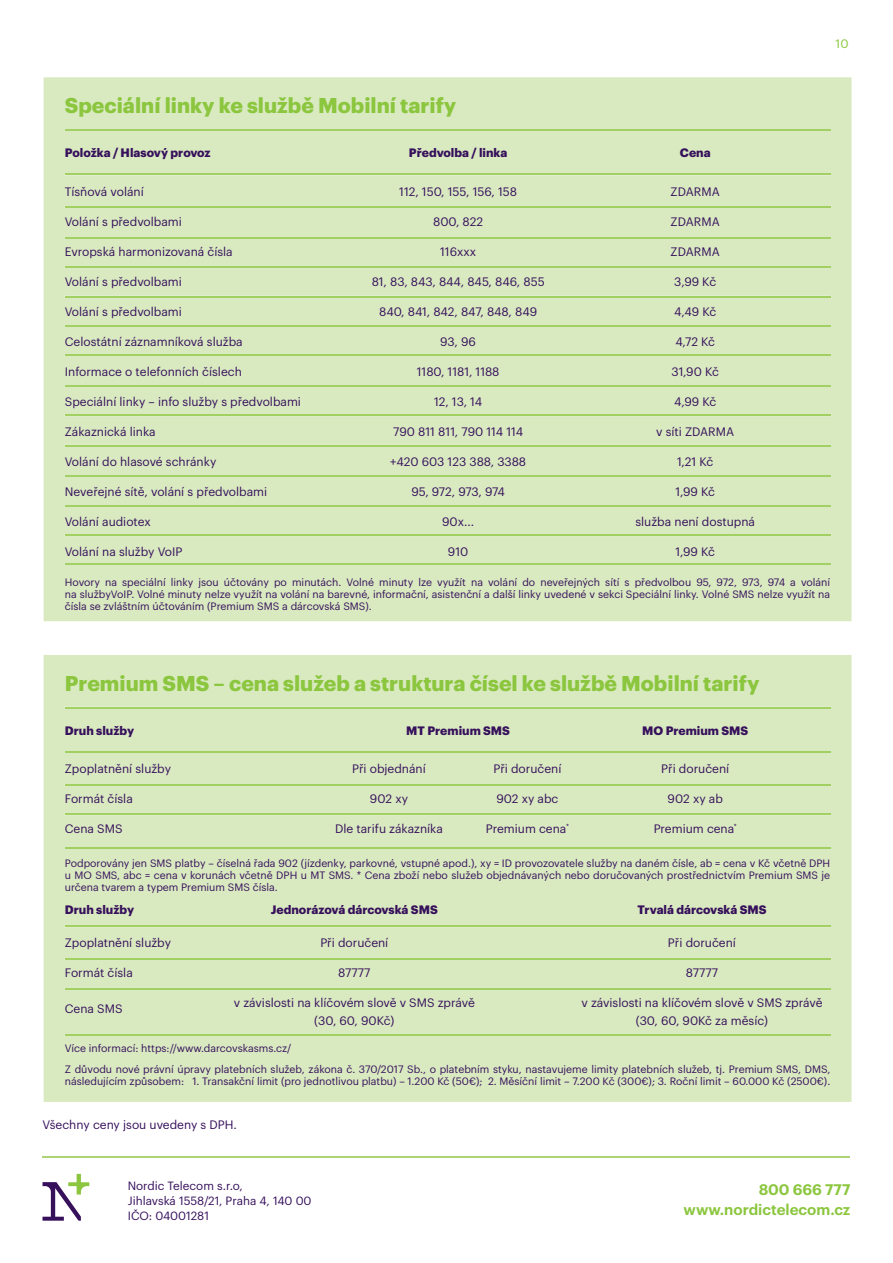
<style>
.page{position:relative;width:893px;height:1263px;background:#fff}
.page>*{position:absolute;margin:0;border:0;box-sizing:border-box;transform-origin:0 0}
.t1{font:700 21px "Graphik";color:#8bc63e}
.t2{font:600 15px "Graphik";color:#8bc63e}
.t3{font:12px "Graphik";color:#36105b}
.t4{font:700 12px "Graphik";color:#36105b}
.t5{font:12px "Graphik";letter-spacing:-.035em;color:#36105b}
.t6{font:12px "Graphik";color:#8bc63e}
.t7{font:11.7px/15px "Graphik";color:#36105b}
.t8{font:10.5px/12px "Graphik";color:#36105b;text-align:justify}
</style>
<div class="page">
<hr style="left:43px;top:1157px;width:807px;height:1px;background:#aed475">
<svg style="left:43px;top:1174px;width:46px;height:47px"></svg>
<div style="left:44px;top:655px;width:807px;height:447px;background:#d9eac1"></div>
<hr style="left:65px;top:707px;width:765px;height:1px;background:#a3d063">
<hr style="left:65px;top:751px;width:765px;height:2px;background:#a3d063">
<hr style="left:65px;top:784px;width:765px;height:2px;background:#a3d063">
<hr style="left:65px;top:814px;width:765px;height:1px;background:#a3d063">
<hr style="left:65px;top:847px;width:765px;height:2px;background:#a3d063">
<hr style="left:65px;top:926px;width:765px;height:1px;background:#a3d063">
<hr style="left:65px;top:958px;width:765px;height:2px;background:#a3d063">
<hr style="left:65px;top:988px;width:765px;height:1px;background:#a3d063">
<hr style="left:65px;top:1034px;width:765px;height:2px;background:#a3d063">
<div style="left:44px;top:77px;width:807px;height:544px;background:#d9eac1"></div>
<hr style="left:65px;top:129px;width:765px;height:2px;background:#a3d063">
<hr style="left:65px;top:174px;width:765px;height:1px;background:#a3d063">
<hr style="left:65px;top:206px;width:765px;height:2px;background:#a3d063">
<hr style="left:65px;top:237px;width:765px;height:2px;background:#a3d063">
<hr style="left:65px;top:267px;width:765px;height:1px;background:#a3d063">
<hr style="left:65px;top:296px;width:765px;height:1px;background:#a3d063">
<hr style="left:65px;top:325px;width:765px;height:1px;background:#a3d063">
<hr style="left:65px;top:354px;width:765px;height:2px;background:#a3d063">
<hr style="left:65px;top:385px;width:765px;height:2px;background:#a3d063">
<hr style="left:65px;top:415px;width:765px;height:1px;background:#a3d063">
<hr style="left:65px;top:445px;width:765px;height:1px;background:#a3d063">
<hr style="left:65px;top:475px;width:765px;height:2px;background:#a3d063">
<hr style="left:65px;top:505px;width:765px;height:2px;background:#a3d063">
<hr style="left:65px;top:534px;width:765px;height:2px;background:#a3d063">
<hr style="left:65px;top:563px;width:765px;height:2px;background:#a3d063">
<p class="t6" style="left:836px;top:35px;width:14px">10</p>
<h1 class="t1" style="left:65px;top:89px;width:393px">Speciální linky ke službě Mobilní tarify</h1>
<p class="t4" style="left:65px;top:143px;width:147px">Položka / Hlasový provoz</p>
<p class="t3" style="left:65px;top:182px;width:80px">Tísňová volání</p>
<p class="t3" style="left:65px;top:212px;width:119px">Volání s předvolbami</p>
<p class="t3" style="left:65px;top:242px;width:169px">Evropská harmonizovaná čísla</p>
<p class="t3" style="left:65px;top:272px;width:119px">Volání s předvolbami</p>
<p class="t3" style="left:65px;top:302px;width:119px">Volání s předvolbami</p>
<p class="t3" style="left:65px;top:332px;width:179px">Celostátní záznamníková služba</p>
<p class="t3" style="left:65px;top:362px;width:179px">Informace o telefonních číslech</p>
<p class="t3" style="left:65px;top:392px;width:238px">Speciální linky – info služby s předvolbami</p>
<p class="t3" style="left:65px;top:422px;width:92px">Zákaznická linka</p>
<p class="t3" style="left:65px;top:452px;width:153px">Volání do hlasové schránky</p>
<p class="t3" style="left:65px;top:482px;width:204px">Neveřejné sítě, volání s předvolbami</p>
<p class="t3" style="left:65px;top:512px;width:88px">Volání audiotex</p>
<p class="t3" style="left:65px;top:542px;width:119px">Volání na služby VoIP</p>
<p class="t4" style="left:409px;top:143px;width:100px">Předvolba / linka</p>
<p class="t3" style="left:399px;top:182px;width:119px">112, 150, 155, 156, 158</p>
<p class="t3" style="left:433px;top:212px;width:51px">800, 822</p>
<p class="t3" style="left:440px;top:242px;width:38px">116xxx</p>
<p class="t3" style="left:372px;top:272px;width:175px">81, 83, 843, 844, 845, 846, 855</p>
<p class="t3" style="left:379px;top:302px;width:159px">840, 841, 842, 847, 848, 849</p>
<p class="t3" style="left:440px;top:332px;width:37px">93, 96</p>
<p class="t3" style="left:417px;top:362px;width:84px">1180, 1181, 1188</p>
<p class="t3" style="left:434px;top:392px;width:50px">12, 13, 14</p>
<p class="t3" style="left:393px;top:422px;width:131px">790 811 811, 790 114 114</p>
<p class="t3" style="left:390px;top:452px;width:138px">+420 603 123 388, 3388</p>
<p class="t5" style="left:411px;top:482px;width:95px">95, 972, 973, 974</p>
<p class="t3" style="left:442px;top:512px;width:34px">90x...</p>
<p class="t3" style="left:448px;top:542px;width:22px">910</p>
<p class="t4" style="left:680px;top:143px;width:32px">Cena</p>
<p class="t3" style="left:671px;top:182px;width:51px">ZDARMA</p>
<p class="t3" style="left:671px;top:212px;width:51px">ZDARMA</p>
<p class="t3" style="left:671px;top:242px;width:51px">ZDARMA</p>
<p class="t3" style="left:674px;top:272px;width:43px">3,99 Kč</p>
<p class="t3" style="left:674px;top:302px;width:44px">4,49 Kč</p>
<p class="t3" style="left:675px;top:332px;width:41px">4,72 Kč</p>
<p class="t3" style="left:671px;top:362px;width:49px">31,90 Kč</p>
<p class="t3" style="left:674px;top:392px;width:44px">4,99 Kč</p>
<p class="t3" style="left:656px;top:422px;width:80px">v síti ZDARMA</p>
<p class="t3" style="left:677px;top:452px;width:38px">1,21 Kč</p>
<p class="t3" style="left:675px;top:482px;width:41px">1,99 Kč</p>
<p class="t3" style="left:635px;top:512px;width:121px">služba není dostupná</p>
<p class="t3" style="left:675px;top:542px;width:41px">1,99 Kč</p>
<p class="t8" style="left:65px;top:575px;width:767px">Hovory na speciální linky jsou účtovány po minutách. Volné minuty lze využít na volání do neveřejných sítí s předvolbou 95, 972, 973, 974 a volání na službyVoIP. Volné minuty nelze využít na volání na barevné, informační, asistenční a další linky uvedené v sekci Speciální linky. Volné SMS nelze využít na čísla se zvláštním účtováním (Premium SMS a dárcovská SMS).</p>
<h1 class="t1" style="left:65px;top:667px;width:696px">Premium SMS – cena služeb a struktura čísel ke službě Mobilní tarify</h1>
<p class="t4" style="left:65px;top:721px;width:71px">Druh služby</p>
<p class="t3" style="left:65px;top:760px;width:108px">Zpoplatnění služby</p>
<p class="t3" style="left:65px;top:790px;width:70px">Formát čísla</p>
<p class="t3" style="left:65px;top:820px;width:59px">Cena SMS</p>
<p class="t4" style="left:406px;top:721px;width:105px">MT Premium SMS</p>
<p class="t4" style="left:642px;top:721px;width:108px">MO Premium SMS</p>
<p class="t3" style="left:661px;top:760px;width:70px">Při doručení</p>
<p class="t3" style="left:668px;top:790px;width:57px">902 xy ab</p>
<p class="t3" style="left:654px;top:820px;width:85px">Premium cena<sup>*</sup></p>
<p class="t3" style="left:352px;top:760px;width:75px">Při objednání</p>
<p class="t3" style="left:370px;top:790px;width:40px">902 xy</p>
<p class="t3" style="left:335px;top:820px;width:109px">Dle tarifu zákazníka</p>
<p class="t3" style="left:493px;top:760px;width:70px">Při doručení</p>
<p class="t3" style="left:496px;top:790px;width:64px">902 xy abc</p>
<p class="t3" style="left:486px;top:820px;width:85px">Premium cena<sup>*</sup></p>
<p class="t8" style="left:65px;top:857px;width:767px">Podporovány jen SMS platby – číselná řada 902 (jízdenky, parkovné, vstupné apod.), xy = ID provozovatele služby na daném čísle, ab = cena v Kč včetně DPH u MO SMS, abc = cena v korunách včetně DPH u MT SMS. * Cena zboží nebo služeb objednávaných nebo doručovaných prostřednictvím Premium SMS je určena tvarem a typem Premium SMS čísla.</p>
<p class="t4" style="left:65px;top:900px;width:71px">Druh služby</p>
<p class="t4" style="left:271px;top:900px;width:168px">Jednorázová dárcovská SMS</p>
<p class="t4" style="left:637px;top:900px;width:130px">Trvalá dárcovská SMS</p>
<p class="t3" style="left:65px;top:934px;width:108px">Zpoplatnění služby</p>
<p class="t3" style="left:65px;top:964px;width:70px">Formát čísla</p>
<p class="t3" style="left:65px;top:1000px;width:59px">Cena SMS</p>
<p class="t3" style="left:320px;top:934px;width:70px">Při doručení</p>
<p class="t3" style="left:338px;top:964px;width:34px">87777</p>
<p class="t3" style="left:234px;top:994px;width:243px">v závislosti na klíčovém slově v SMS zprávě</p>
<p class="t3" style="left:668px;top:934px;width:70px">Při doručení</p>
<p class="t3" style="left:686px;top:964px;width:34px">87777</p>
<p class="t3" style="left:581px;top:994px;width:243px">v závislosti na klíčovém slově v SMS zprávě</p>
<p class="t3" style="left:314px;top:1011px;width:82px">(30, 60, 90Kč)</p>
<p class="t3" style="left:636px;top:1011px;width:134px">(30, 60, 90Kč za měsíc)</p>
<p class="t8" style="left:65px;top:1041px;width:228px">Více informací: https://www.darcovskasms.cz/</p>
<p class="t8" style="left:65px;top:1062px;width:767px">Z důvodu nové právní úpravy platebních služeb, zákona č. 370/2017 Sb., o platebním styku, nastavujeme limity platebních služeb, tj. Premium SMS, DMS, následujícím způsobem: 1. Transakční limit (pro jednotlivou platbu) – 1.200 Kč (50€); 2. Měsíční limit – 7.200 Kč (300€); 3. Roční limit – 60.000 Kč (2500€).</p>
<p class="t3" style="left:43px;top:1116px;width:196px">Všechny ceny jsou uvedeny s DPH.</p>
<p class="t7" style="left:128px;top:1177px;width:185px">Nordic Telecom s.r.o,<br>Jihlavská 1558/21, Praha 4, 140 00<br>IČO: 04001281</p>
<h2 class="t2" style="left:759px;top:1178px;width:93px">800 666 777</h2>
<h2 class="t2" style="left:684px;top:1198px;width:168px">www.nordictelecom.cz</h2>
</div>
